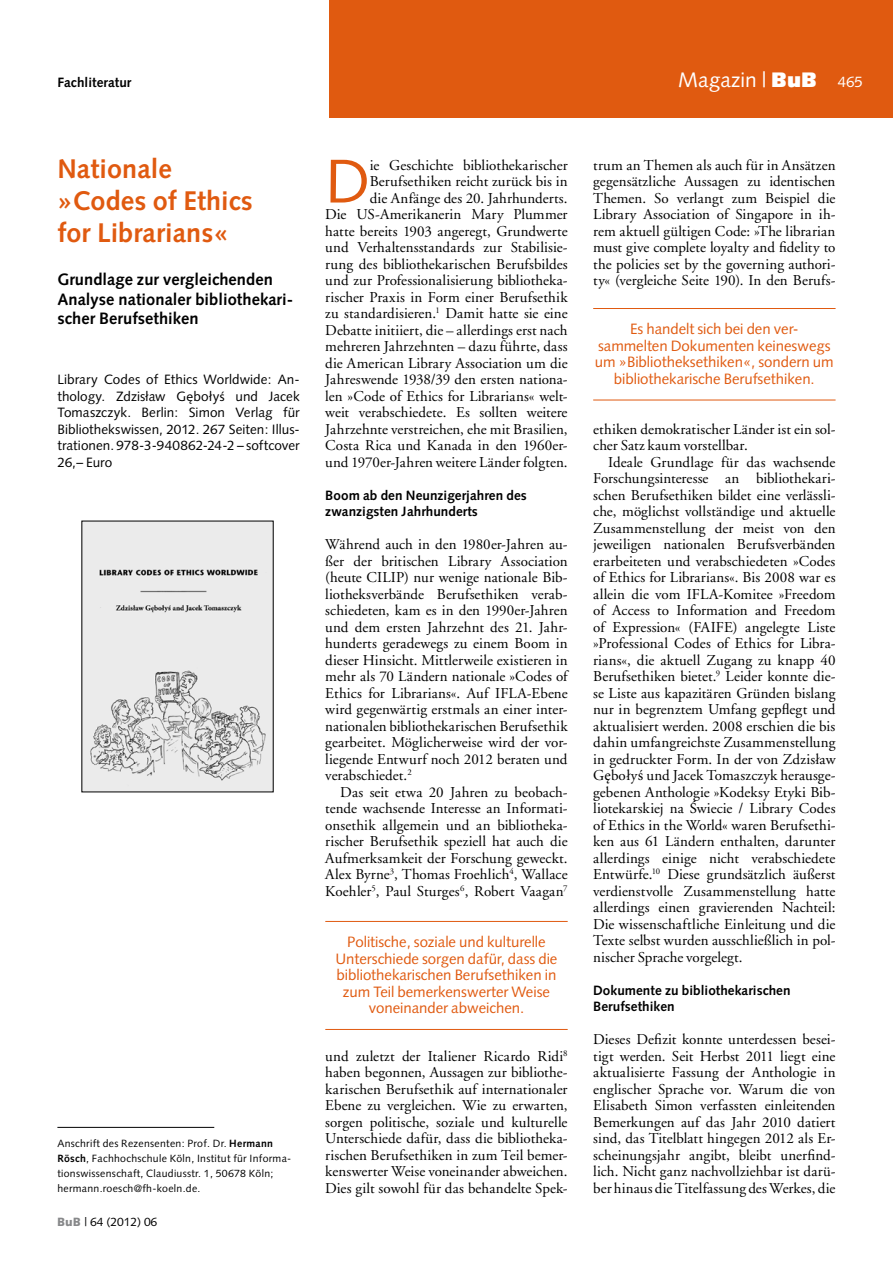
<style>
.page{position:relative;width:893px;height:1263px;background:#fff}
.page>*{position:absolute;margin:0;border:0;box-sizing:border-box;transform-origin:0 0}
.t1{font:61.8px "Syntax";color:#e05a10}
.t2{font:700 27px/31.5px "Syntax";letter-spacing:.005em;color:#e05a10}
.t3{font:21px "Syntax";letter-spacing:.005em;color:#fff}
.t4{font:700 16.5px/19.5px "Syntax";letter-spacing:.005em;color:#000}
.t5{font:15px/16.5px "Adobe Garamond";letter-spacing:.005em;color:#000;text-align:justify}
.t6{font:15px/16.5px "Syntax";letter-spacing:-.005em;color:#e05a10;text-align:center}
.t7{font:15px "Syntax";color:#fff}
.t8{font:13.5px/16.5px "Syntax";letter-spacing:.005em;color:#000;text-align:justify}
.t9{font:700 13.5px/16.5px "Syntax";letter-spacing:.005em;color:#000}
.t10{font:12px "Syntax";letter-spacing:.005em;color:#000}
.t11{font:10.5px/15px "Syntax";letter-spacing:.03em;color:#000}
.s1{font-weight:900}
.s2{font-weight:700;font-size:16.5px;color:#000}
.s3{font-size:15px}
.s4{font-family:"Myriad Pro"}
.s5{font-weight:700}
.s6{font-weight:900;color:#87888a}
.s7{font-family:"Minion Pro"}
</style>
<div class="page">
<div style="left:329px;top:0;width:564px;height:117px;background:#e05a10"></div>
<img style="left:84px;top:523px;width:187px;height:267px">
<hr style="left:57px;top:1127px;width:157px;height:1px;background:#000">
<hr style="left:325px;top:921px;width:243px;height:1px;background:#e05a10">
<hr style="left:325px;top:1029px;width:243px;height:1px;background:#e05a10">
<hr style="left:593px;top:308px;width:243px;height:1px;background:#e05a10">
<hr style="left:593px;top:400px;width:243px;height:1px;background:#e05a10">
<p class="t9" style="left:57px;top:74px;width:75px">Fachliteratur</p>
<h3 class="t3" style="left:678px;top:67px;width:186px">Magazin | <span class="s1">BuB</span><span class="s2">465</span> <span class="s3">465</span></h3>
<p class="t7" style="left:835px;top:73px;width:27px">465</p>
<h2 class="t2" style="left:57px;top:154px;width:197px">Nationale »Codes of Ethics for Librarians«</h2>
<p class="t4" style="left:57px;top:270px;width:237px">Grundlage zur vergleichenden<br>Analyse nationaler bibliothekari&shy;scher Berufsethiken</p>
<p class="t8" style="left:57px;top:371px;width:244px">Library Codes of Ethics Worldwide: An&shy;thology. Zdzisław G<span class="s4">ę</span>boły<span class="s4">ś</span> und Jacek Tomaszczyk. Berlin: Simon Verlag für Bibliothekswissen, 2012. 267 Seiten: Illus&shy;trationen. 978-3-940862-24-2 – softcover 26,– Euro</p>
<p class="t11" style="left:57px;top:1136px;width:235px">Anschrift des Rezensenten: Prof. Dr. <span class="s5">Hermann Rösch</span>, Fachhochschule Köln, Institut für Informa&shy;tionswissenschaft, Claudiusstr. 1, 50678 Köln; hermann.roesch@fh-koeln.de.</p>
<p class="t10" style="left:57px;top:1214px;width:101px"><span class="s6">BuB</span> | 64 (2012) 06</p>
<p class="t5" style="left:325px;top:157px;width:244px;text-align:right">ie Geschichte bibliothekarischer Berufsethiken reicht zurück bis in<br>die Anfänge des 20. Jahrhunderts.<br>Die US-Amerikanerin Mary Plummer hatte bereits 1903 angeregt, Grundwerte und Verhaltensstandards zur Stabilisie&shy;rung des bibliothekarischen Berufsbildes und zur Professionalisierung bibliotheka&shy;rischer Praxis in Form einer Berufsethik zu standardisieren.<sup>1</sup> Damit hatte sie eine Debatte initiiert, die – allerdings erst nach mehreren Jahrzehnten – dazu führte, dass die American Library Association um die Jahreswende 1938/39 den ersten nationa&shy;len »Code of Ethics for Librarians« welt&shy;weit verabschiedete. Es sollten weitere Jahrzehnte verstreichen, ehe mit Brasilien, Costa Rica und Kanada in den 1960er&shy;und 1970er-Jahren weitere Länder folgten.</p>
<p class="t9" style="left:325px;top:487px;width:203px">Boom ab den Neunzigerjahren des zwanzigsten Jahrhunderts</p>
<p class="t5" style="left:325px;top:536px;width:244px">Während auch in den 1980er-Jahren au&shy;ßer der britischen Library Association (heute CILIP) nur wenige nationale Bib&shy;liotheksverbände Berufsethiken verab&shy;schiedeten, kam es in den 1990er-Jahren und dem ersten Jahrzehnt des 21. Jahr&shy;hunderts geradewegs zu einem Boom in dieser Hinsicht. Mittlerweile existieren in mehr als 70 Ländern nationale »Codes of Ethics for Librarians«. Auf IFLA-Ebene wird gegenwärtig erstmals an einer inter&shy;nationalen bibliothekarischen Berufsethik gearbeitet. Möglicherweise wird der vor&shy;liegende Entwurf noch 2012 beraten und verabschiedet.<sup>2</sup></p>
<p class="t5" style="left:325px;top:784px;width:244px;text-indent:15px">Das seit etwa 20 Jahren zu beobach&shy;tende wachsende Interesse an Informati&shy;onsethik allgemein und an bibliotheka&shy;rischer Berufsethik speziell hat auch die Aufmerksamkeit der Forschung geweckt.<br>Alex Byrne<sup>3</sup>, Thomas Froehlich<sup>4</sup>, Wallace Koehler<sup>5</sup>, Paul Sturges<sup>6</sup>, Robert Vaagan<sup>7</sup></p>
<h1 class="t1" style="left:325px;top:145px;width:46px">D</h1>
<p class="t6" style="left:335px;top:934px;width:223px">Politische, soziale und kulturelle Unterschiede sorgen dafür, dass die bibliothekarischen Berufsethiken in zum Teil bemerkenswerter Weise voneinander abweichen.</p>
<p class="t5" style="left:325px;top:1048px;width:244px">und zuletzt der Italiener Ricardo Ridi<sup>8 </sup>haben begonnen, Aussagen zur bibliothe&shy;karischen Berufsethik auf internationaler Ebene zu vergleichen. Wie zu erwarten, sorgen politische, soziale und kulturelle Unterschiede dafür, dass die bibliotheka&shy;rischen Berufsethiken in zum Teil bemer&shy;kenswerter Weise voneinander abweichen.<br>Dies gilt sowohl für das behandelte Spek-</p>
<p class="t5" style="left:593px;top:157px;width:244px">trum an Themen als auch für in Ansätzen gegensätzliche Aussagen zu identischen Themen. So verlangt zum Beispiel die Library Association of Singapore in ih&shy;rem aktuell gültigen Code: »The librarian must give complete loyalty and fidelity to the policies set by the governing authori&shy;ty« (vergleiche Seite 190). In den Berufs-</p>
<p class="t6" style="left:595px;top:321px;width:240px">Es handelt sich bei den ver&shy;sammelten Dokumenten keineswegs um »Bibliotheksethiken«, sondern um bibliothekarische Berufsethiken.</p>
<p class="t5" style="left:593px;top:421px;width:244px">ethiken demokratischer Länder ist ein sol&shy;cher Satz kaum vorstellbar.</p>
<p class="t5" style="left:593px;top:454px;width:244px;text-indent:15px">Ideale Grundlage für das wachsende Forschungsinteresse an bibliothekari&shy;schen Berufsethiken bildet eine verlässli&shy;che, möglichst vollständige und aktuelle Zusammenstellung der meist von den jeweiligen nationalen Berufsverbänden erarbeiteten und verabschiedeten »Codes of Ethics for Librarians«. Bis 2008 war es allein die vom IFLA-Komitee »Freedom of Access to Information and Freedom of Expression« (FAIFE) angelegte Liste »Professional Codes of Ethics for Libra&shy;rians«, die aktuell Zugang zu knapp 40<br>Berufsethiken bietet.<sup>9</sup> Leider konnte die&shy;se Liste aus kapazitären Gründen bislang nur in begrenztem Umfang gepflegt und aktualisiert werden. 2008 erschien die bis dahin umfangreichste Zusammenstellung in gedruckter Form. In der von Zdzisław G<span class="s7">ę</span>boły<span class="s7">ś</span> und Jacek Tomaszczyk herausge&shy;gebenen Anthologie »Kodeksy Etyki Bib&shy;liotekarskiej na <span class="s7">Ś</span>wiecie / Library Codes of Ethics in the World« waren Berufsethi&shy;ken aus 61 Ländern enthalten, darunter allerdings einige nicht verabschiedete Entwürfe.<sup>10</sup> Diese grundsätzlich äußerst verdienstvolle Zusammenstellung hatte allerdings einen gravierenden Nachteil:<br>Die wissenschaftliche Einleitung und die Texte selbst wurden ausschließlich in pol&shy;nischer Sprache vorgelegt.</p>
<p class="t9" style="left:593px;top:982px;width:199px">Dokumente zu bibliothekarischen<br>Berufsethiken</p>
<p class="t5" style="left:593px;top:1031px;width:244px">Dieses Defizit konnte unterdessen besei&shy;tigt werden. Seit Herbst 2011 liegt eine aktualisierte Fassung der Anthologie in englischer Sprache vor. Warum die von Elisabeth Simon verfassten einleitenden Bemerkungen auf das Jahr 2010 datiert sind, das Titelblatt hingegen 2012 als Er&shy;scheinungsjahr angibt, bleibt unerfind&shy;lich. Nicht ganz nachvollziehbar ist darü&shy;ber hinaus die Titelfassung des Werkes, die</p>
</div>
